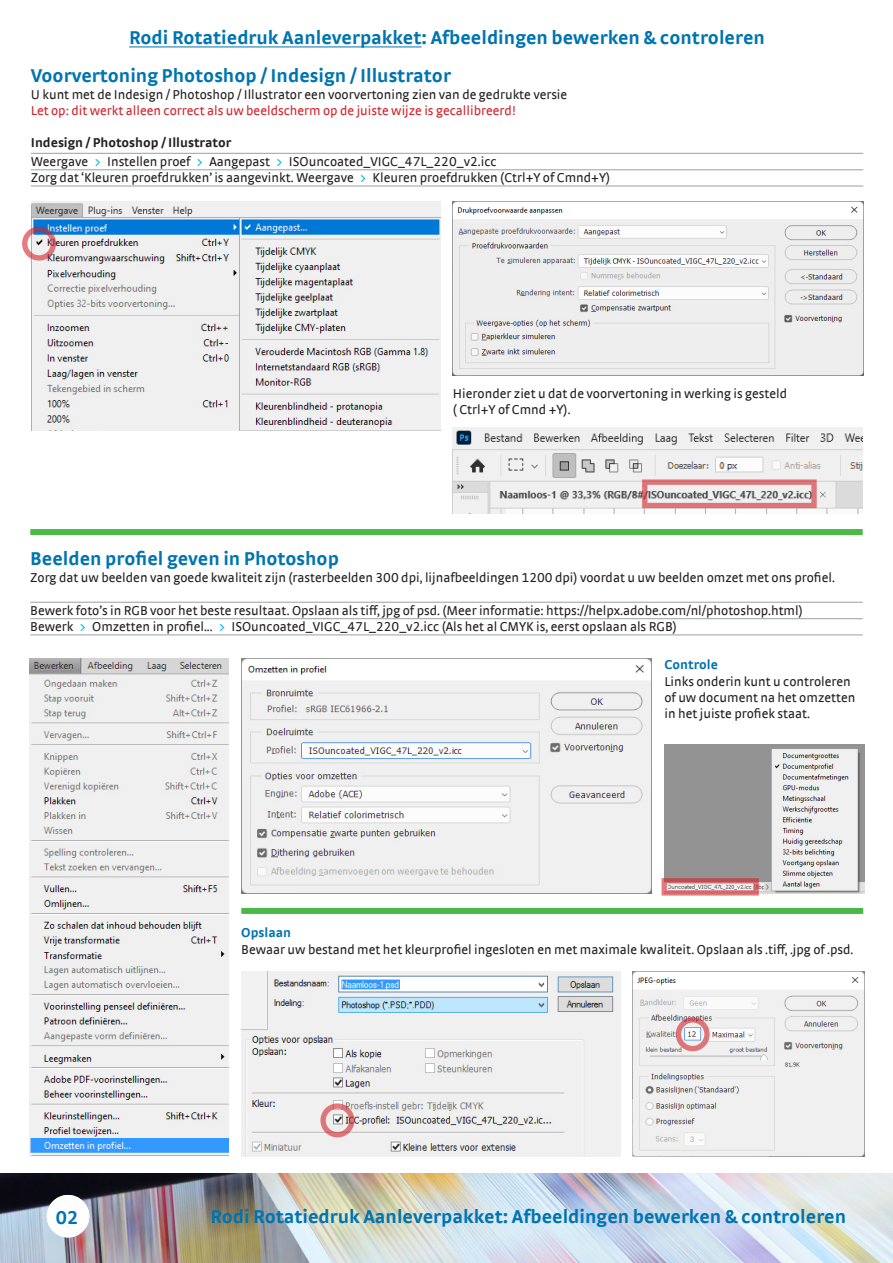
<style>
.page{position:relative;width:893px;height:1263px;background:#fff}
.page>*{position:absolute;margin:0;border:0;box-sizing:border-box;transform-origin:0 0}
.t1{font:700 19.5px/37.2px "Strada TF";color:#0074b0}
.t2{font:13.5px/16.2px "Strada TF";color:#231f20}
.t3{font:13.5px "Strada TF";color:#d1232a}
.t4{font:700 13.5px "Strada TF";color:#0074b0}
.s1{font-weight:700}
.s2{color:#01bdf2}
</style>
<div class="page">
<img style="left:0;top:1174px;width:893px;height:89px">
<hr style="left:129px;top:46px;width:292px;height:1px;background:#0074b0">
<hr style="left:31px;top:153px;width:832px;height:1px;background:#a8a9ad">
<hr style="left:31px;top:169px;width:832px;height:1px;background:#a8a9ad">
<hr style="left:31px;top:185px;width:832px;height:2px;background:#a8a9ad">
<div style="left:30px;top:529px;width:833px;height:6px;background:#4cb848"></div>
<hr style="left:30px;top:602px;width:833px;height:1px;background:#a8a9ad">
<hr style="left:30px;top:618px;width:833px;height:1px;background:#a8a9ad">
<hr style="left:30px;top:634px;width:833px;height:1px;background:#a8a9ad">
<div style="left:241px;top:908px;width:622px;height:6px;background:#4cb848"></div>
<img style="left:241px;top:971px;width:380px;height:186px">
<div style="left:320px;top:1103px;width:34px;height:34px;border:5px solid #d1232a;border-radius:50%"></div>
<img style="left:633px;top:971px;width:231px;height:186px">
<div style="left:676px;top:1017px;width:34px;height:34px;border:5px solid #d1232a;border-radius:50%"></div>
<img style="left:30px;top:658px;width:199px;height:499px">
<img style="left:241px;top:658px;width:411px;height:235px">
<img style="left:664px;top:744px;width:200px;height:149px">
<div style="left:662px;top:878px;width:97px;height:17px;border:5px solid #d1232a"></div>
<img style="left:31px;top:202px;width:409px;height:228px">
<img style="left:453px;top:202px;width:410px;height:174px">
<img style="left:453px;top:428px;width:409px;height:85px">
<div style="left:22px;top:227px;width:34px;height:34px;border:5px solid #d1232a;border-radius:50%"></div>
<div style="left:47px;top:1195px;width:42px;height:42px;background:#fff;border-radius:50%"></div>
<h1 class="t1" style="left:31px;top:19px;width:736px;text-indent:98px">Rodi Rotatiedruk Aanleverpakket: Afbeeldingen bewerken &amp; controleren<br>Voorvertoning Photoshop / Indesign / Illustrator</h1>
<p class="t2" style="left:31px;top:86px;width:538px">U kunt met de Indesign / Photoshop / Illustrator een voorvertoning zien van de gedrukte versie</p>
<p class="t3" style="left:31px;top:103px;width:487px">Let op: dit werkt alleen correct als uw beeldscherm op de juiste wijze is gecallibreerd!</p>
<p class="t2" style="left:31px;top:134px;width:467px;line-height:18.3px"><span class="s1">Indesign / Photoshop / Illustrator<br></span>Weergave <span class="s2">&gt;</span> Instellen proef <span class="s2">&gt;</span> Aangepast <span class="s2">&gt;</span> ISOuncoated_VIGC_47L_220_v2.icc</p>
<p class="t2" style="left:31px;top:169px;width:581px">Zorg dat ‘Kleuren proefdrukken’ is aangevinkt. Weergave <span class="s2">&gt;</span> Kleuren proefdrukken (Ctrl+Y of Cmnd+Y)</p>
<p class="t2" style="left:453px;top:385px;width:336px">Hieronder ziet u dat de voorvertoning in werking is gesteld ( Ctrl+Y of Cmnd +Y).</p>
<h1 class="t1" style="left:30px;top:539px;width:310px">Beelden profiel geven in Photoshop</h1>
<p class="t2" style="left:30px;top:569px;width:806px">Zorg dat uw beelden van goede kwaliteit zijn (rasterbeelden 300 dpi, lijnafbeeldingen 1200 dpi) voordat u uw beelden omzet met ons profiel.</p>
<p class="t2" style="left:30px;top:602px;width:774px">Bewerk foto’s in RGB voor het beste resultaat. Opslaan als tiff, jpg of psd. (Meer informatie: https://helpx.adobe.com/nl/photoshop.html)<br>Bewerk <span class="s2">&gt;</span> Omzetten in profiel... <span class="s2">&gt;</span> ISOuncoated_VIGC_47L_220_v2.icc (Als het al CMYK is, eerst opslaan als RGB)</p>
<p class="t4" style="left:664px;top:656px;width:55px">Controle</p>
<p class="t2" style="left:664px;top:673px;width:192px">Links onderin kunt u controleren of uw document na het omzetten in het juiste profiek staat.</p>
<p class="t4" style="left:241px;top:924px;width:51px">Opslaan</p>
<p class="t2" style="left:241px;top:941px;width:614px">Bewaar uw bestand met het kleurprofiel ingesloten en met maximale kwaliteit. Opslaan als .tiff, .jpg of .psd.</p>
<h1 class="t1" style="left:61px;top:1198px;width:13px">4</h1>
<h1 class="t1" style="left:210px;top:1197px;width:637px">Rodi Rotatiedruk Aanleverpakket: Afbeeldingen bewerken &amp; controleren</h1>
<h1 class="t1" style="left:56px;top:1198px;width:24px">02</h1>
</div>
